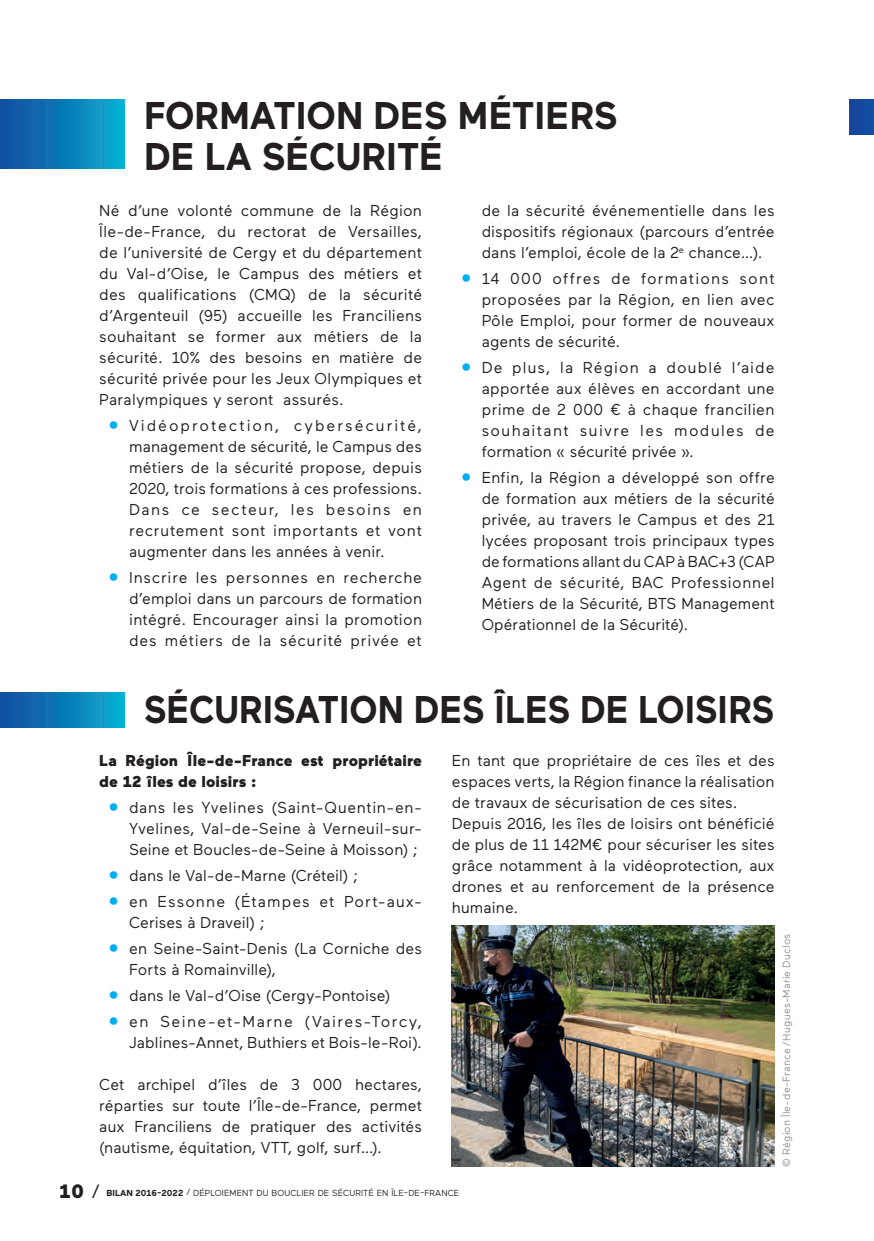
<style>
.page{position:relative;width:874px;height:1241px;background:#fff}
.page>*{position:absolute;margin:0;border:0;box-sizing:border-box;transform-origin:0 0}
.t1{font:700 38.5px/40.2px "Maax";color:#231f20;scale:.95 1}
.t2{font:700 38.5px "Maax";color:#231f20;scale:.91 1}
.t3{font:15.75px/21px "Maax";letter-spacing:.01em;color:#231f20;text-align:justify}
.t4{font:900 15.75px/21px "Maax";letter-spacing:.005em;color:#231f20}
.t5{font:15.75px/21px "Maax";letter-spacing:.06em;color:#231f20}
.t6{font:10.5px "Maax";letter-spacing:.02em;color:#8f9194}
.t7{font:8.75px "Maax";letter-spacing:.01em;color:#231f20}
.s1{font-weight:900;font-size:22.75px;color:#00aeef}
.s2{font-weight:900;font-size:19.25px}
.s3{font-size:19.25px}
.s4{font-weight:700}
</style>
<div class="page">
<div style="left:0;top:99px;width:124px;height:70px;background:linear-gradient(to right,#124a9e,#07acd1)"></div>
<div style="left:0;top:692px;width:124px;height:35px;background:linear-gradient(to right,#124a9e,#07acd1)"></div>
<img style="left:451px;top:925px;width:323px;height:241px">
<div style="left:848px;top:99px;width:25px;height:35px;background:#15499f"></div>
<h1 class="t1" style="left:144px;top:96px;width:500px">FORMATION DES MÉTIERS<br>DE LA SÉCURITÉ</h1>
<p class="t3" style="left:99px;top:200px;width:324px">Né d’une volonté commune de la Région Île-de-France, du rectorat de Versailles, de l’université de Cergy et du département du Val-d’Oise, le Campus des métiers et des qualifications (CMQ) de la sécurité d’Argenteuil (95) accueille les Franciliens souhaitant se former aux métiers de la sécurité. 10% des besoins en matière de sécurité privée pour les Jeux Olympiques et Paralympiques y seront assurés.</p>
<p class="t3" style="left:129px;top:415px;width:294px;text-indent:-20px"><span class="s1">•</span> Vidéoprotection, cybersécurité, management de sécurité, le Campus des métiers de la sécurité propose, depuis 2020, trois formations à ces professions.<br>Dans ce secteur, les besoins en recrutement sont importants et vont augmenter dans les années à venir.</p>
<p class="t3" style="left:129px;top:567px;width:294px;text-indent:-20px"><span class="s1">•</span> Inscrire les personnes en recherche d’emploi dans un parcours de formation intégré. Encourager ainsi la promotion des métiers de la sécurité privée et</p>
<p class="t3" style="left:481px;top:200px;width:294px">de la sécurité événementielle dans les dispositifs régionaux (parcours d’entrée dans l’emploi, école de la 2<sup>e</sup> chance...).</p>
<p class="t3" style="left:481px;top:268px;width:294px;text-indent:-20px"><span class="s1">•</span> 14 000 offres de formations sont proposées par la Région, en lien avec Pôle Emploi, pour former de nouveaux agents de sécurité.</p>
<p class="t3" style="left:481px;top:357px;width:294px;text-indent:-20px"><span class="s1">•</span> De plus, la Région a doublé l’aide apportée aux élèves en accordant une prime de 2 000 € à chaque francilien souhaitant suivre les modules de formation « sécurité privée ».</p>
<p class="t3" style="left:481px;top:467px;width:294px;text-indent:-20px"><span class="s1">•</span> Enfin, la Région a développé son offre de formation aux métiers de la sécurité privée, au travers le Campus et des 21 lycées proposant trois principaux types de formations allant du CAP à BAC+3 (CAP Agent de sécurité, BAC Professionnel Métiers de la Sécurité, BTS Management Opérationnel de la Sécurité).</p>
<h1 class="t2" style="left:144px;top:688px;width:693px">SÉCURISATION DES ÎLES DE LOISIRS</h1>
<p class="t4" style="left:99px;top:749px;width:324px">La Région Île-de-France est propriétaire de 12 îles de loisirs :</p>
<p class="t3" style="left:129px;top:796px;width:294px;text-indent:-20px"><span class="s1">•</span> dans les Yvelines (Saint-Quentin-en-Yvelines, Val-de-Seine à Verneuil-sur-Seine et Boucles-de-Seine à Moisson) ;</p>
<p class="t3" style="left:109px;top:864px;width:250px"><span class="s1">•</span> dans le Val-de-Marne (Créteil) ;</p>
<p class="t5" style="left:129px;top:890px;width:294px;text-indent:-20px"><span class="s1">•</span> en Essonne (Étampes et Port-aux-<br>Cerises à Draveil) ;</p>
<p class="t3" style="left:129px;top:937px;width:294px;text-indent:-20px"><span class="s1">•</span> en Seine-Saint-Denis (La Corniche des<br>Forts à Romainville),</p>
<p class="t3" style="left:109px;top:984px;width:282px"><span class="s1">•</span> dans le Val-d’Oise (Cergy-Pontoise)</p>
<p class="t3" style="left:109px;top:1010px;width:314px;text-align:right"><span class="s1">•</span> en Seine-et-Marne (Vaires-Torcy,<br>Jablines-Annet, Buthiers et Bois-le-Roi).</p>
<p class="t3" style="left:99px;top:1073px;width:324px">Cet archipel d’îles de 3 000 hectares, réparties sur toute l’Île-de-France, permet aux Franciliens de pratiquer des activités (nautisme, équitation, VTT, golf, surf…).</p>
<p class="t3" style="left:451px;top:750px;width:324px;text-align:left">En tant que propriétaire de ces îles et des espaces verts, la Région finance la réalisation de travaux de sécurisation de ces sites.<br>Depuis 2016, les îles de loisirs ont bénéficié de plus de 11 142M€ pour sécuriser les sites grâce notamment à la vidéoprotection, aux drones et au renforcement de la présence humaine.</p>
<p class="t6" style="left:780px;top:1166px;width:234px;rotate:-90deg">© Région Île-de-France/Hugues-Marie Duclos</p>
<p class="t7" style="left:60px;top:1187px;width:401px"><span class="s2">10</span> <span class="s3">/</span> <span class="s4">BILAN 2016-2022</span> / DÉPLOIEMENT DU BOUCLIER DE SÉCURITÉ EN ÎLE-DE-FRANCE</p>
</div>
